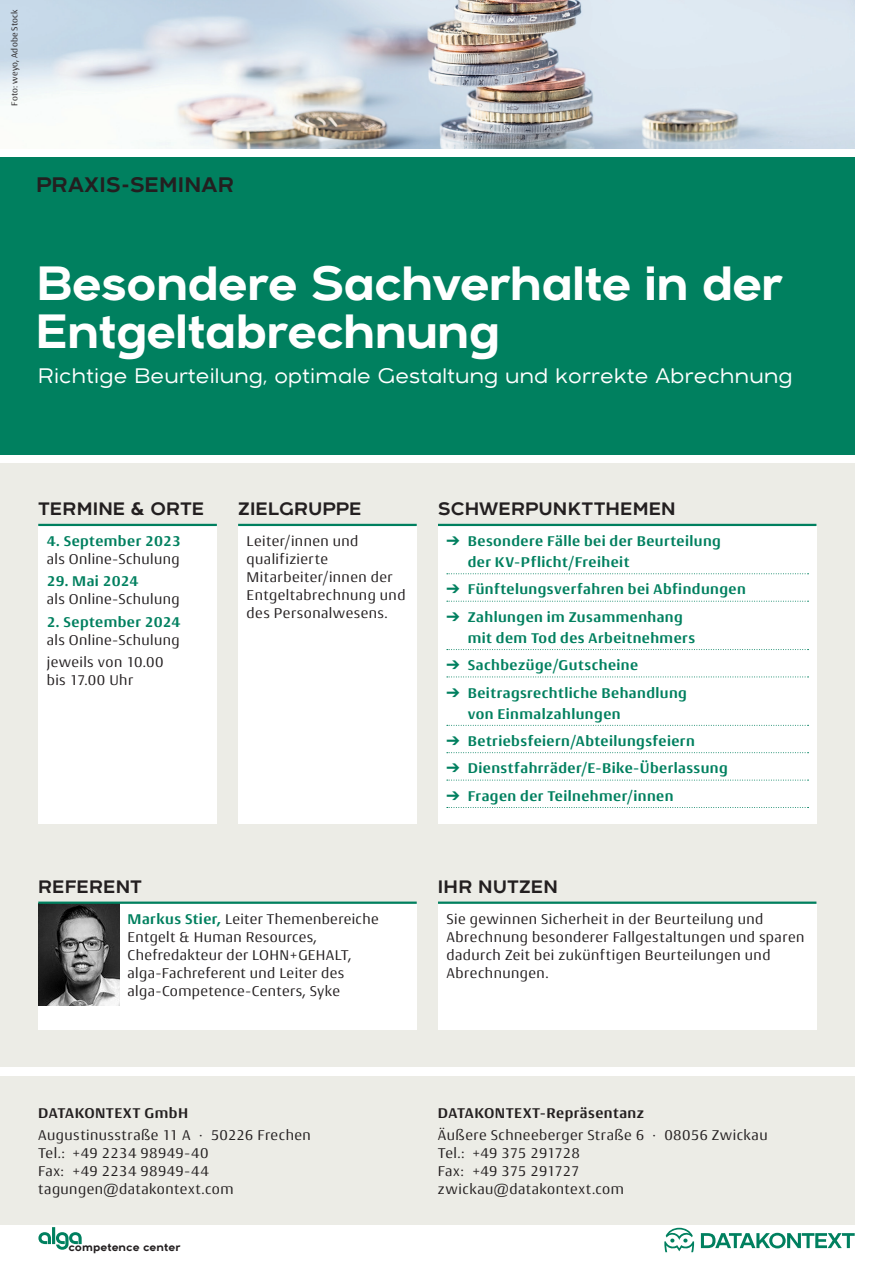
<style>
.page{position:relative;width:893px;height:1263px;background:#fff}
.page>*{position:absolute;margin:0;border:0;box-sizing:border-box;transform-origin:0 0}
.Überschrift{font:700 48px/48px "Arkibal";letter-spacing:-.03em;color:#fff}
.Unterüberschrift{font:500 21px "Arkibal";letter-spacing:.01em;color:#fff}
.Dachzeile{font:700 21px "Arkibal";letter-spacing:.01em;color:#231f20}
.t1{font:700 18px "Arkibal";letter-spacing:.01em;color:#231f20}
.Grundschrift{font:15px/18px "Conto";letter-spacing:.03em;color:#231f20}
.t2{font:700 15px/21px "Conto";letter-spacing:.03em;color:#00805f}
.Grundschrift_Termin{font:15px/18px "Conto";letter-spacing:.025em;color:#231f20}
.t3{font:700 15px "Conto";letter-spacing:.03em;color:#231f20}
.Grundschrift-2{font:15px/18px "Conto";letter-spacing:-.02em;color:#231f20}
.t4{font:700 11.1px "Arkibal";color:#231f20}
.Quellenvermerk{font:9px "Conto";letter-spacing:.02em;color:#231f20}
.s1{font-weight:700;color:#00805f}
</style>
<div class="page">
<div style="left:0;top:463px;width:855px;height:604px;background:#ecece6"></div>
<div style="left:0;top:1076px;width:855px;height:149px;background:#ecece6"></div>
<svg style="left:664px;top:1228px;width:30px;height:24px"></svg>
<svg style="left:701px;top:1233px;width:154px;height:15px"></svg>
<svg style="left:38px;top:1227px;width:44px;height:23px"></svg>
<img style="left:0;top:0;width:855px;height:149px">
<div style="left:0;top:157px;width:855px;height:298px;background:#00805f"></div>
<div style="left:438px;top:904px;width:378px;height:125px;background:#fff"></div>
<hr style="left:438px;top:901px;width:378px;height:3px;background:#00805f">
<div style="left:38px;top:526px;width:179px;height:298px;background:#fff"></div>
<hr style="left:38px;top:524px;width:179px;height:2px;background:#00805f">
<div style="left:238px;top:526px;width:179px;height:298px;background:#fff"></div>
<hr style="left:238px;top:524px;width:179px;height:2px;background:#00805f">
<div style="left:438px;top:526px;width:378px;height:298px;background:#fff"></div>
<svg style="left:447px;top:573px;width:361px;height:1px"></svg>
<svg style="left:447px;top:601px;width:361px;height:1px"></svg>
<svg style="left:447px;top:649px;width:361px;height:1px"></svg>
<svg style="left:447px;top:676px;width:361px;height:1px"></svg>
<svg style="left:447px;top:725px;width:361px;height:1px"></svg>
<svg style="left:447px;top:752px;width:361px;height:1px"></svg>
<svg style="left:447px;top:780px;width:361px;height:1px"></svg>
<svg style="left:447px;top:807px;width:361px;height:1px"></svg>
<hr style="left:438px;top:524px;width:378px;height:2px;background:#00805f">
<div style="left:38px;top:904px;width:379px;height:125px;background:#fff"></div>
<img style="left:38px;top:904px;width:81px;height:102px">
<hr style="left:38px;top:901px;width:379px;height:3px;background:#00805f">
<p class="Quellenvermerk" style="left:9px;top:106px;width:98px;rotate:-90deg">Foto: weyo, Adobe Stock</p>
<p class="Dachzeile" style="left:36px;top:170px;width:200px">PRAXIS-SEMINAR</p>
<p class="Überschrift" style="left:36px;top:257px;width:749px">Besondere Sachverhalte in der<br>Entgeltabrechnung</p>
<p class="Unterüberschrift" style="left:38px;top:362px;width:756px">Richtige Beurteilung, optimale Gestaltung und korrekte Abrechnung</p>
<p class="t1" style="left:38px;top:496px;width:167px">TERMINE &amp; ORTE</p>
<p class="Grundschrift_Termin" style="left:47px;top:531px;width:136px"><span class="s1">4. September 2023 </span>als Online-Schulung</p>
<p class="Grundschrift_Termin" style="left:47px;top:572px;width:134px"><span class="s1">29. Mai 2024<br></span>als Online-Schulung</p>
<p class="Grundschrift_Termin" style="left:47px;top:612px;width:135px"><span class="s1">2. September 2024 </span>als Online-Schulung</p>
<p class="Grundschrift" style="left:47px;top:652px;width:118px">jeweils von 10.00 bis 17.00 Uhr</p>
<p class="t1" style="left:238px;top:496px;width:125px">ZIELGRUPPE</p>
<p class="Grundschrift" style="left:247px;top:531px;width:160px">Leiter/innen und qualifizierte<br>Mitarbeiter/innen der<br>Entgeltabrechnung und des Personalwesens.</p>
<p class="t1" style="left:38px;top:874px;width:105px">REFERENT</p>
<p class="Grundschrift" style="left:128px;top:909px;width:253px"><span class="s1">Markus Stier,</span> Leiter Themenbereiche Entgelt &amp; Human Resources, Chefredakteur der LOHN+GEHALT, alga-Fachreferent und Leiter des alga-Competence-Centers, Syke</p>
<p class="t1" style="left:438px;top:496px;width:239px">SCHWERPUNKTTHEMEN</p>
<p class="t2" style="left:468px;top:530px;width:255px;text-indent:-21px">➔ Besondere Fälle bei der Beurteilung der KV-Pflicht/Freiheit</p>
<p class="t2" style="left:446px;top:578px;width:301px">➔ Fünftelungsverfahren bei Abfindungen</p>
<p class="t2" style="left:468px;top:606px;width:229px;text-indent:-21px">➔ Zahlungen im Zusammenhang mit dem Tod des Arbeitnehmers</p>
<p class="t2" style="left:446px;top:654px;width:193px">➔ Sachbezüge/Gutscheine</p>
<p class="t2" style="left:468px;top:682px;width:221px;text-indent:-21px">➔ Beitragsrechtliche Behandlung von Einmalzahlungen</p>
<p class="t2" style="left:446px;top:730px;width:250px">➔ Betriebsfeiern/Abteilungsfeiern</p>
<p class="t2" style="left:446px;top:757px;width:283px">➔ Dienstfahrräder/E-Bike-Überlassung</p>
<p class="t2" style="left:446px;top:785px;width:228px">➔ Fragen der Teilnehmer/innen</p>
<p class="t1" style="left:438px;top:874px;width:121px">IHR NUTZEN</p>
<p class="Grundschrift" style="left:446px;top:909px;width:359px">Sie gewinnen Sicherheit in der Beurteilung und Abrechnung besonderer Fallgestaltungen und sparen dadurch Zeit bei zukünftigen Beurteilungen und Abrechnungen.</p>
<p class="t3" style="left:38px;top:1103px;width:151px">DATAKONTEXT GmbH</p>
<p class="Grundschrift" style="left:38px;top:1126px;width:274px">Augustinusstraße 11 A · 50226 Frechen</p>
<p class="Grundschrift" style="left:38px;top:1144px;width:172px">Tel.: +49 2234 98949-40<br>Fax: +49 2234 98949-44</p>
<p class="Grundschrift" style="left:38px;top:1180px;width:197px">tagungen@datakontext.com</p>
<p class="t4" style="left:68px;top:1239px;width:114px">competence center</p>
<p class="t3" style="left:438px;top:1103px;width:208px">DATAKONTEXT-Repräsentanz</p>
<p class="Grundschrift" style="left:438px;top:1126px;width:331px">Äußere Schneeberger Straße 6 · 08056 Zwickau</p>
<p class="Grundschrift-2" style="left:438px;top:1144px;width:143px">Tel.: +49 375 291728<br>Fax: +49 375 291727</p>
<p class="Grundschrift" style="left:438px;top:1180px;width:187px">zwickau@datakontext.com</p>
</div>
